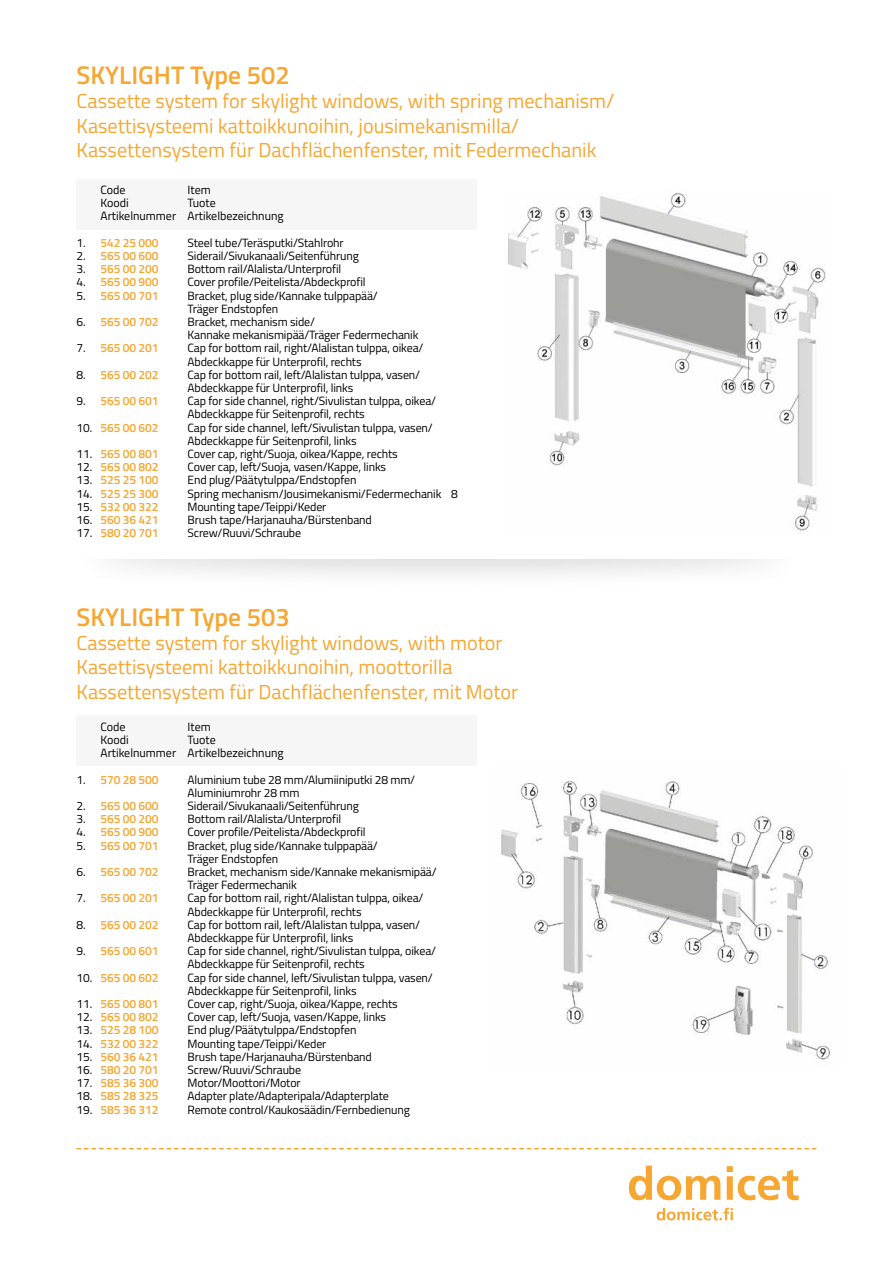
<style>
.page{position:relative;width:893px;height:1263px;background:#fff}
.page>*{position:absolute;margin:0;border:0;box-sizing:border-box;transform-origin:0 0}
.t1{font:600 25.5px "Titillium Web";color:#f6a631}
.t2{font:20.25px/24.3px "Titillium Web";color:#f6a631}
.t3{font:12px/13.2px "Titillium";letter-spacing:-.01em;color:#000}
.t4{font:600 12px "Titillium Web";letter-spacing:-.01em;color:#f6a631}
.s1{font-family:"Titillium";font-weight:400;color:#000}
</style>
<div class="page">
<div style="left:77px;top:716px;width:400px;height:50px;background:#f6f6f6"></div>
<div style="left:77px;top:180px;width:400px;height:50px;background:#f6f6f6"></div>
<svg style="left:77px;top:1148px;width:739px;height:1px"></svg>
<div style="left:73px;top:521px;width:730px;height:70px;background:#58585a;opacity:.25"></div>
<div style="left:77px;top:510px;width:739px;height:48px;background:#fff"></div>
<svg style="left:629px;top:1165px;width:170px;height:35px"></svg>
<svg style="left:657px;top:1208px;width:76px;height:12px"></svg>
<img style="left:501px;top:781px;width:330px;height:279px">
<img style="left:508px;top:193px;width:318px;height:338px">
<h1 class="t1" style="left:77px;top:56px;width:215px">SKYLIGHT Type 502</h1>
<h2 class="t2" style="left:77px;top:88px;width:539px">Cassette system for skylight windows, with spring mechanism/<br>Kasettisysteemi kattoikkunoihin, jousimekanismilla/<br>Kassettensystem für Dachflächenfenster, mit Federmechanik</h2>
<p class="t3" style="left:101px;top:183px;width:27px">Code</p>
<p class="t3" style="left:188px;top:183px;width:25px">Item</p>
<p class="t3" style="left:101px;top:196px;width:30px">Koodi</p>
<p class="t3" style="left:101px;top:196px;width:185px;text-indent:87px">Tuote<br>Artikelnummer Artikelbezeichnung</p>
<p class="t4" style="left:77px;top:234px;width:83px"><span class="s1">1.</span> 542 25 000</p>
<p class="t3" style="left:188px;top:235px;width:158px">Steel tube/Teräsputki/Stahlrohr</p>
<p class="t4" style="left:77px;top:247px;width:83px"><span class="s1">2.</span> 565 00 600</p>
<p class="t3" style="left:188px;top:249px;width:173px">Siderail/Sivukanaali/Seitenführung</p>
<p class="t4" style="left:77px;top:260px;width:83px"><span class="s1">3.</span> 565 00 200</p>
<p class="t3" style="left:188px;top:262px;width:155px">Bottom rail/Alalista/Unterprofil</p>
<p class="t4" style="left:77px;top:273px;width:83px"><span class="s1">4.</span> 565 00 900</p>
<p class="t3" style="left:188px;top:275px;width:180px">Cover profile/Peitelista/Abdeckprofil</p>
<p class="t4" style="left:77px;top:286px;width:83px"><span class="s1">5.</span> 565 00 701</p>
<p class="t3" style="left:188px;top:288px;width:192px">Bracket, plug side/Kannake tulppapää/<br>Träger Endstopfen</p>
<p class="t4" style="left:77px;top:313px;width:83px"><span class="s1">6.</span> 565 00 702</p>
<p class="t3" style="left:188px;top:315px;width:232px">Bracket, mechanism side/<br>Kannake mekanismipää/Träger Federmechanik</p>
<p class="t4" style="left:77px;top:339px;width:83px"><span class="s1">7.</span> 565 00 201</p>
<p class="t3" style="left:188px;top:341px;width:237px">Cap for bottom rail, right/Alalistan tulppa, oikea/<br>Abdeckkappe für Unterprofil, rechts</p>
<p class="t4" style="left:77px;top:366px;width:83px"><span class="s1">8.</span> 565 00 202</p>
<p class="t3" style="left:188px;top:367px;width:234px">Cap for bottom rail, left/Alalistan tulppa, vasen/<br>Abdeckkappe für Unterprofil, links</p>
<p class="t4" style="left:77px;top:392px;width:83px"><span class="s1">9.</span> 565 00 601</p>
<p class="t3" style="left:188px;top:394px;width:250px">Cap for side channel, right/Sivulistan tulppa, oikea/<br>Abdeckkappe für Seitenprofil, rechts</p>
<p class="t4" style="left:77px;top:418px;width:83px"><span class="s1">10.</span> 565 00 602</p>
<p class="t3" style="left:188px;top:420px;width:247px">Cap for side channel, left/Sivulistan tulppa, vasen/<br>Abdeckkappe für Seitenprofil, links</p>
<p class="t4" style="left:77px;top:445px;width:83px"><span class="s1">11.</span> 565 00 801</p>
<p class="t3" style="left:188px;top:447px;width:212px">Cover cap, right/Suoja, oikea/Kappe, rechts</p>
<p class="t4" style="left:77px;top:458px;width:83px"><span class="s1">12.</span> 565 00 802</p>
<p class="t3" style="left:188px;top:460px;width:200px">Cover cap, left/Suoja, vasen/Kappe, links</p>
<p class="t4" style="left:77px;top:471px;width:83px"><span class="s1">13.</span> 525 25 100</p>
<p class="t3" style="left:188px;top:473px;width:170px">End plug/Päätytulppa/Endstopfen</p>
<p class="t4" style="left:77px;top:484px;width:83px"><span class="s1">14.</span> 525 25 300</p>
<p class="t3" style="left:188px;top:486px;width:272px">Spring mechanism/Jousimekanismi/Federmechanik 8</p>
<p class="t4" style="left:77px;top:498px;width:83px"><span class="s1">15.</span> 532 00 322</p>
<p class="t3" style="left:188px;top:499px;width:140px">Mounting tape/Teippi/Keder</p>
<p class="t4" style="left:77px;top:511px;width:83px"><span class="s1">16.</span> 560 36 421</p>
<p class="t3" style="left:188px;top:513px;width:186px">Brush tape/Harjanauha/Bürstenband</p>
<p class="t4" style="left:77px;top:524px;width:83px"><span class="s1">17.</span> 580 20 701</p>
<p class="t3" style="left:188px;top:526px;width:115px">Screw/Ruuvi/Schraube</p>
<h1 class="t1" style="left:77px;top:597px;width:215px">SKYLIGHT Type 503</h1>
<h2 class="t2" style="left:77px;top:630px;width:443px">Cassette system for skylight windows, with motor<br>Kasettisysteemi kattoikkunoihin, moottorilla<br>Kassettensystem für Dachflächenfenster, mit Motor</h2>
<p class="t3" style="left:101px;top:719px;width:27px">Code</p>
<p class="t3" style="left:188px;top:719px;width:25px">Item</p>
<p class="t3" style="left:101px;top:733px;width:30px">Koodi</p>
<p class="t3" style="left:101px;top:733px;width:185px;text-indent:87px">Tuote<br>Artikelnummer Artikelbezeichnung</p>
<p class="t4" style="left:77px;top:770px;width:83px"><span class="s1">1.</span> 570 28 500</p>
<p class="t3" style="left:188px;top:772px;width:229px">Aluminium tube 28 mm/Alumiiniputki 28 mm/<br>Aluminiumrohr 28 mm</p>
<p class="t4" style="left:77px;top:797px;width:83px"><span class="s1">2.</span> 565 00 600</p>
<p class="t3" style="left:188px;top:799px;width:173px">Siderail/Sivukanaali/Seitenführung</p>
<p class="t4" style="left:77px;top:810px;width:83px"><span class="s1">3.</span> 565 00 200</p>
<p class="t3" style="left:188px;top:812px;width:155px">Bottom rail/Alalista/Unterprofil</p>
<p class="t4" style="left:77px;top:823px;width:83px"><span class="s1">4.</span> 565 00 900</p>
<p class="t3" style="left:188px;top:825px;width:180px">Cover profile/Peitelista/Abdeckprofil</p>
<p class="t4" style="left:77px;top:836px;width:83px"><span class="s1">5.</span> 565 00 701</p>
<p class="t3" style="left:188px;top:838px;width:192px">Bracket, plug side/Kannake tulppapää/<br>Träger Endstopfen</p>
<p class="t4" style="left:77px;top:863px;width:83px"><span class="s1">6.</span> 565 00 702</p>
<p class="t3" style="left:188px;top:865px;width:251px">Bracket, mechanism side/Kannake mekanismipää/<br>Träger Federmechanik</p>
<p class="t4" style="left:77px;top:889px;width:83px"><span class="s1">7.</span> 565 00 201</p>
<p class="t3" style="left:188px;top:891px;width:237px">Cap for bottom rail, right/Alalistan tulppa, oikea/<br>Abdeckkappe für Unterprofil, rechts</p>
<p class="t4" style="left:77px;top:915px;width:83px"><span class="s1">8.</span> 565 00 202</p>
<p class="t3" style="left:188px;top:917px;width:234px">Cap for bottom rail, left/Alalistan tulppa, vasen/<br>Abdeckkappe für Unterprofil, links</p>
<p class="t4" style="left:77px;top:942px;width:83px"><span class="s1">9.</span> 565 00 601</p>
<p class="t3" style="left:188px;top:944px;width:250px">Cap for side channel, right/Sivulistan tulppa, oikea/<br>Abdeckkappe für Seitenprofil, rechts</p>
<p class="t4" style="left:77px;top:968px;width:83px"><span class="s1">10.</span> 565 00 602</p>
<p class="t3" style="left:188px;top:970px;width:247px">Cap for side channel, left/Sivulistan tulppa, vasen/<br>Abdeckkappe für Seitenprofil, links</p>
<p class="t4" style="left:77px;top:995px;width:83px"><span class="s1">11.</span> 565 00 801</p>
<p class="t3" style="left:188px;top:997px;width:212px">Cover cap, right/Suoja, oikea/Kappe, rechts</p>
<p class="t4" style="left:77px;top:1008px;width:83px"><span class="s1">12.</span> 565 00 802</p>
<p class="t3" style="left:188px;top:1010px;width:200px">Cover cap, left/Suoja, vasen/Kappe, links</p>
<p class="t4" style="left:77px;top:1021px;width:83px"><span class="s1">13.</span> 525 28 100</p>
<p class="t3" style="left:188px;top:1023px;width:170px">End plug/Päätytulppa/Endstopfen</p>
<p class="t4" style="left:77px;top:1034px;width:83px"><span class="s1">14.</span> 532 00 322</p>
<p class="t3" style="left:188px;top:1036px;width:140px">Mounting tape/Teippi/Keder</p>
<p class="t4" style="left:77px;top:1047px;width:83px"><span class="s1">15.</span> 560 36 421</p>
<p class="t3" style="left:188px;top:1049px;width:186px">Brush tape/Harjanauha/Bürstenband</p>
<p class="t4" style="left:77px;top:1061px;width:83px"><span class="s1">16.</span> 580 20 701</p>
<p class="t3" style="left:188px;top:1063px;width:115px">Screw/Ruuvi/Schraube</p>
<p class="t4" style="left:77px;top:1074px;width:83px"><span class="s1">17.</span> 585 36 300</p>
<p class="t3" style="left:188px;top:1076px;width:115px">Motor/Moottori/Motor</p>
<p class="t4" style="left:77px;top:1087px;width:83px"><span class="s1">18.</span> 585 28 325</p>
<p class="t3" style="left:188px;top:1089px;width:203px">Adapter plate/Adapteripala/Adapterplate</p>
<p class="t4" style="left:77px;top:1100px;width:83px"><span class="s1">19.</span> 585 36 312</p>
<p class="t3" style="left:188px;top:1102px;width:224px">Remote control/Kaukosäädin/Fernbedienung</p>
</div>
